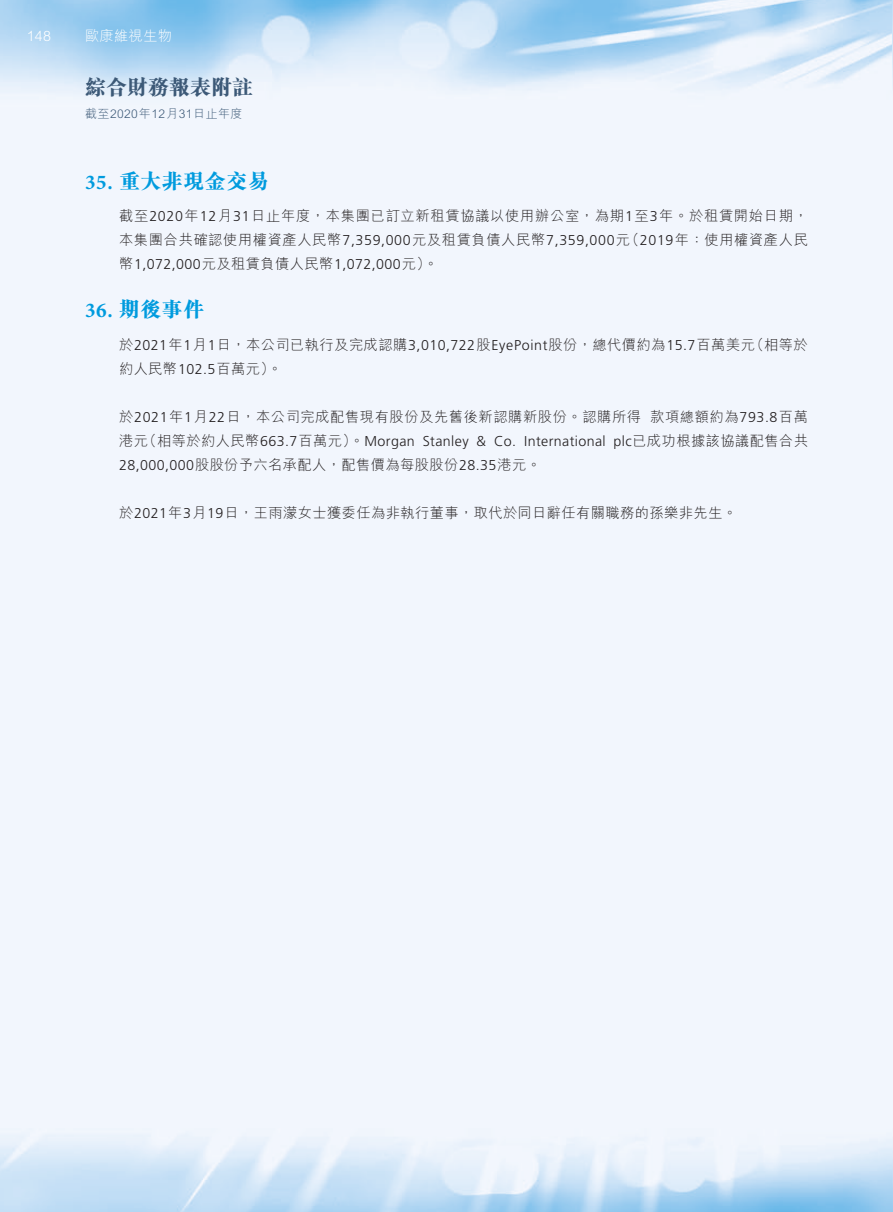
<style>
.page{position:relative;width:893px;height:1212px;background:#fff}
.page>*{position:absolute;margin:0;border:0;box-sizing:border-box;transform-origin:0 0}
.t1{font:800 21px "M Sung HK";letter-spacing:.02em;color:#009bde}
.t2{font:800 21px "M Sung HK";color:#3c5977}
.t3{font:300 14.25px/24px "M Hei HK";letter-spacing:.04em;color:#231f20}
.t4{font:300 14.25px "Frutiger LT Std";letter-spacing:.03em;color:#231f20}
.t5{font:300 14.25px "M Hei HK";letter-spacing:.02em;color:#fff}
.t6{font:300 12px "M Hei HK";letter-spacing:.03em;color:#3c5977}
.s1{font-family:"Minion Pro";font-weight:700}
.s2{font-family:"Frutiger LT Std"}
.s3{font-family:"M Hei HK"}
</style>
<div class="page">
<img style="left:0;top:0;width:892px;height:1212px">
<hr style="left:892px;top:0;width:1px;height:1212px;background:#f2f6fd">
<p class="t5" style="left:27px;top:28px;width:26px">148</p>
<p class="t5" style="left:85px;top:28px;width:88px">歐康維視生物</p>
<h1 class="t2" style="left:85px;top:73px;width:169px">綜合財務報表附註</h1>
<p class="t6" style="left:85px;top:107px;width:159px">截至2020年12月31日止年度</p>
<h1 class="t1" style="left:85px;top:166px;width:185px"><span class="s1">35.</span> 重大非現金交易</h1>
<p class="t3" style="left:119px;top:204px;width:690px">截至<span class="s2">2020</span>年<span class="s2">12</span>月<span class="s2">31</span>日止年度，本集團已訂立新租賃協議以使用辦公室，為期<span class="s2">1</span>至<span class="s2">3</span>年。於租賃開始日期，本集團合共確認使用權資產人民幣<span class="s2">7,359,000</span>元及租賃負債人民幣<span class="s2">7,359,000</span>元（<span class="s2">2019</span>年：使用權資產人民</p>
<p class="t4" style="left:119px;top:256px;width:321px"><span class="s3">幣</span>1,072,000<span class="s3">元及租賃負債人民幣</span>1,072,000<span class="s3">元）。</span></p>
<h1 class="t1" style="left:85px;top:295px;width:121px"><span class="s1">36.</span> 期後事件</h1>
<p class="t3" style="left:119px;top:332px;width:690px">於<span class="s2">2021</span>年<span class="s2">1</span>月<span class="s2">1</span>日，本公司已執行及完成認購<span class="s2">3,010,722</span>股<span class="s2">EyePoint</span>股份，總代價約為<span class="s2">15.7</span>百萬美元（相等於約人民幣<span class="s2">102.5</span>百萬元）。</p>
<p class="t3" style="left:119px;top:404px;width:690px">於<span class="s2">2021</span>年<span class="s2">1</span>月<span class="s2">22</span>日，本公司完成配售現有股份及先舊後新認購新股份。認購所得 款項總額約為<span class="s2">793.8</span>百萬</p>
<p class="t4" style="left:119px;top:433px;width:690px"><span class="s3">港元（相等於約人民幣</span>663.7<span class="s3">百萬元）。</span>Morgan Stanley &amp; Co. International plc<span class="s3">已成功根據該協議配售合共</span></p>
<p class="t3" style="left:119px;top:452px;width:423px"><span class="s2">28,000,000</span>股股份予六名承配人，配售價為每股股份<span class="s2">28.35</span>港元。</p>
<p class="t3" style="left:119px;top:500px;width:619px">於<span class="s2">2021</span>年<span class="s2">3</span>月<span class="s2">19</span>日，王雨濛女士獲委任為非執行董事，取代於同日辭任有關職務的孫樂非先生。</p>
</div>
